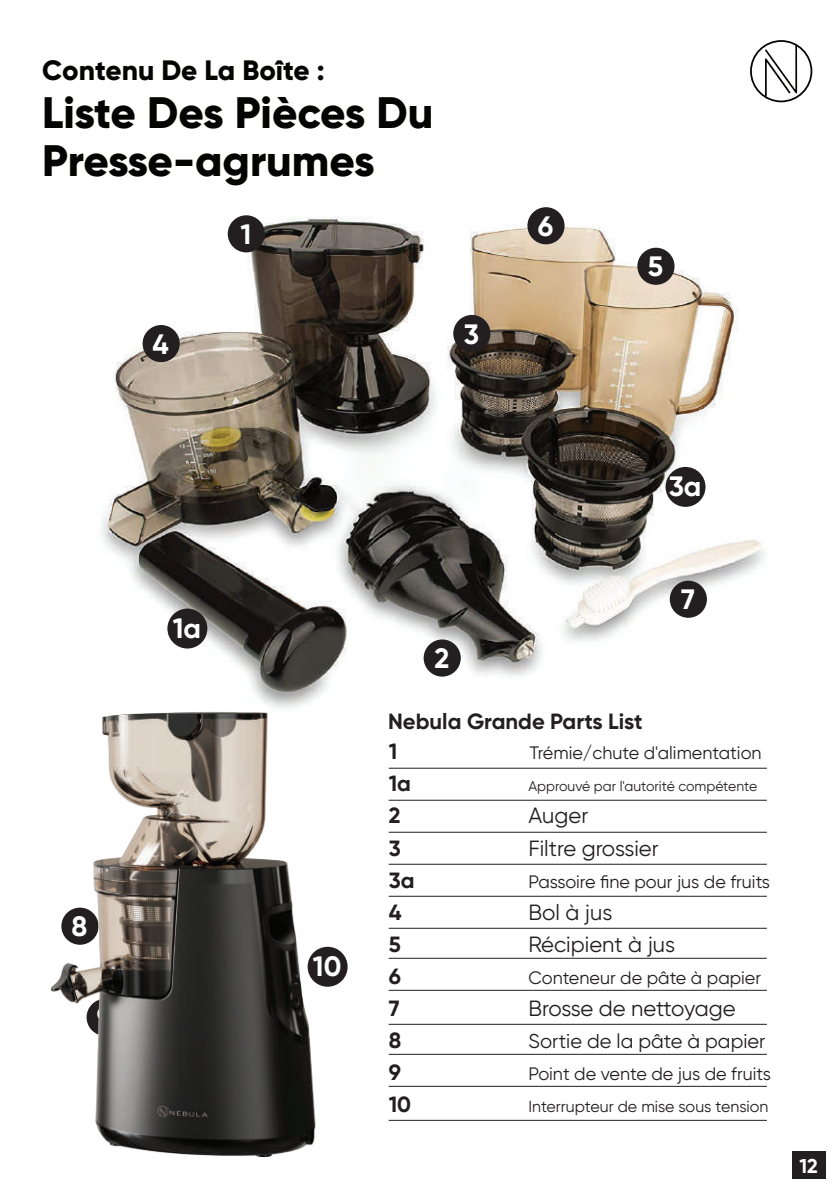
<style>
.page{position:relative;width:840px;height:1191px;background:#fff}
.page>*{position:absolute;margin:0;border:0;box-sizing:border-box;transform-origin:0 0}
.t1{font:800 44px/48px "Gilroy";letter-spacing:-.005em;color:#040503}
.t2{font:800 28px "Gilroy";color:#040503}
.t3{font:700 28px "Gilroy";color:#fff}
.t4{font:22px "Gilroy";color:#231f20}
.t5{font:700 22px "Gilroy";color:#231f20}
.t6{font:20px "Gilroy";color:#231f20}
.t7{font:700 20px "Gilroy";color:#fff}
.t8{font:18px "Gilroy";color:#231f20}
.t9{font:16px "Gilroy";color:#231f20}
.t10{font:14px "Gilroy";color:#231f20}
</style>
<div class="page">
<img style="left:101px;top:207px;width:664px;height:457px">
<div style="left:227px;top:215px;width:38px;height:37px;background:#231f20;border-radius:50%"></div>
<div style="left:423px;top:639px;width:37px;height:37px;background:#231f20;border-radius:50%"></div>
<div style="left:453px;top:315px;width:37px;height:37px;background:#231f20;border-radius:50%"></div>
<div style="left:142px;top:325px;width:38px;height:37px;background:#231f20;border-radius:50%"></div>
<div style="left:167px;top:608px;width:40px;height:40px;background:#231f20;border-radius:50%"></div>
<div style="left:665px;top:467px;width:40px;height:40px;background:#231f20;border-radius:50%"></div>
<div style="left:669px;top:580px;width:37px;height:38px;background:#231f20;border-radius:50%"></div>
<svg style="left:750px;top:40px;width:61px;height:62px"></svg>
<hr style="left:388px;top:767px;width:378px;height:1px;background:#231f20">
<hr style="left:388px;top:799px;width:378px;height:1px;background:#231f20">
<hr style="left:388px;top:831px;width:378px;height:1px;background:#231f20">
<hr style="left:388px;top:863px;width:378px;height:1px;background:#231f20">
<hr style="left:388px;top:895px;width:378px;height:1px;background:#231f20">
<hr style="left:388px;top:927px;width:378px;height:1px;background:#231f20">
<hr style="left:388px;top:957px;width:378px;height:1px;background:#231f20">
<hr style="left:388px;top:989px;width:378px;height:1px;background:#231f20">
<hr style="left:388px;top:1023px;width:378px;height:1px;background:#231f20">
<hr style="left:388px;top:1053px;width:378px;height:1px;background:#231f20">
<hr style="left:388px;top:1085px;width:378px;height:1px;background:#231f20">
<hr style="left:388px;top:1119px;width:378px;height:1px;background:#231f20">
<div style="left:527px;top:207px;width:37px;height:37px;background:#231f20;border-radius:50%"></div>
<div style="left:637px;top:248px;width:37px;height:37px;background:#231f20;border-radius:50%"></div>
<div style="left:792px;top:1151px;width:33px;height:28px;background:#231f20"></div>
<img style="left:50px;top:664px;width:659px;height:494px">
<h2 class="t2" style="left:42px;top:53px;width:284px">Contenu De La Boîte :</h2>
<h1 class="t1" style="left:42px;top:89px;width:392px">Liste Des Pièces Du<br>Presse-agrumes</h1>
<h2 class="t3" style="left:152px;top:326px;width:18px">4</h2>
<h2 class="t3" style="left:240px;top:217px;width:12px">1</h2>
<h2 class="t3" style="left:463px;top:316px;width:17px">3</h2>
<h2 class="t3" style="left:537px;top:208px;width:17px">6</h2>
<h2 class="t3" style="left:647px;top:249px;width:17px">5</h2>
<h2 class="t3" style="left:173px;top:610px;width:30px">1a</h2>
<h2 class="t3" style="left:72px;top:909px;width:17px">8</h2>
<h2 class="t3" style="left:97px;top:1000px;width:17px">9</h2>
<h2 class="t3" style="left:313px;top:948px;width:30px">10</h2>
<h2 class="t3" style="left:668px;top:468px;width:34px">3a</h2>
<h2 class="t3" style="left:434px;top:641px;width:16px">2</h2>
<p class="t5" style="left:388px;top:707px;width:256px">Nebula Grande Parts List</p>
<h2 class="t3" style="left:680px;top:582px;width:15px">7</h2>
<p class="t5" style="left:388px;top:738px;width:10px">1</p>
<p class="t8" style="left:529px;top:742px;width:234px">Trémie/chute d'alimentation</p>
<p class="t5" style="left:388px;top:770px;width:24px">1a</p>
<p class="t10" style="left:528px;top:778px;width:230px">Approuvé par l'autorité compétente</p>
<p class="t5" style="left:388px;top:802px;width:13px">2</p>
<p class="t4" style="left:528px;top:802px;width:61px">Auger</p>
<p class="t5" style="left:388px;top:834px;width:13px">3</p>
<p class="t4" style="left:528px;top:834px;width:132px">Filtre grossier</p>
<p class="t5" style="left:388px;top:866px;width:27px">3a</p>
<p class="t8" style="left:528px;top:870px;width:243px">Passoire fine pour jus de fruits</p>
<p class="t5" style="left:388px;top:898px;width:14px">4</p>
<p class="t4" style="left:528px;top:898px;width:85px">Bol à jus</p>
<p class="t5" style="left:388px;top:930px;width:14px">5</p>
<p class="t4" style="left:528px;top:930px;width:148px">Récipient à jus</p>
<p class="t5" style="left:388px;top:962px;width:14px">6</p>
<p class="t8" style="left:528px;top:966px;width:234px">Conteneur de pâte à papier</p>
<p class="t5" style="left:388px;top:994px;width:12px">7</p>
<p class="t4" style="left:528px;top:994px;width:209px">Brosse de nettoyage</p>
<p class="t5" style="left:388px;top:1026px;width:14px">8</p>
<p class="t6" style="left:528px;top:1028px;width:238px">Sortie de la pâte à papier</p>
<p class="t5" style="left:388px;top:1058px;width:14px">9</p>
<p class="t8" style="left:528px;top:1062px;width:244px">Point de vente de jus de fruits</p>
<p class="t5" style="left:388px;top:1090px;width:24px">10</p>
<p class="t9" style="left:528px;top:1096px;width:241px">Interrupteur de mise sous tension</p>
<p class="t7" style="left:798px;top:1153px;width:20px">12</p>
</div>
